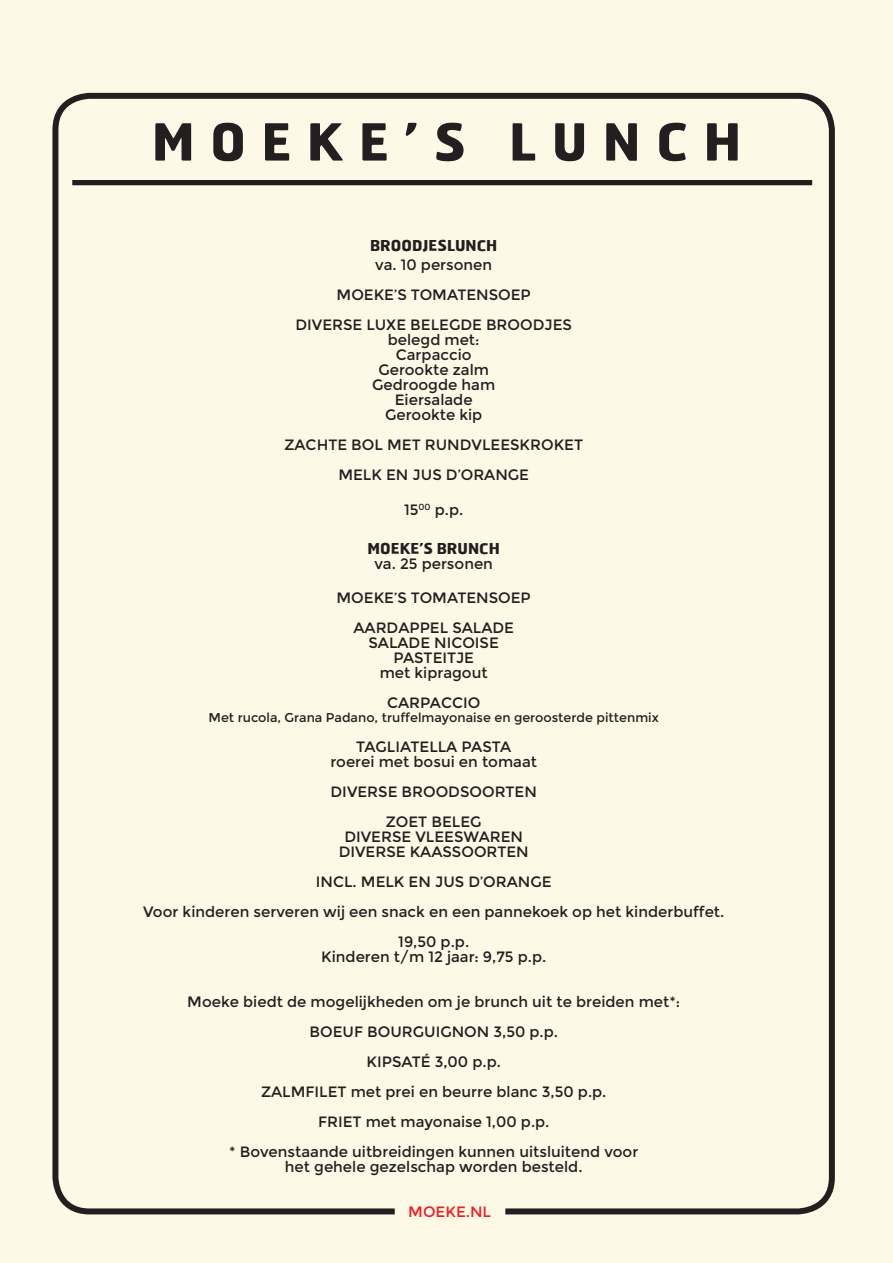
<style>
.page{position:relative;width:893px;height:1263px;background:#fff}
.page>*{position:absolute;margin:0;border:0;box-sizing:border-box;transform-origin:0 0}
.t1{font:700 51px "Hermes";letter-spacing:.3em;color:#231f20}
.t2{font:15px/30px "Montserrat";color:#231f20;text-align:center}
.t3{font:700 15px "Hermes";color:#231f20}
.t4{font:15px "Montserrat";color:#ee1d23}
.t5{font:12.75px "Montserrat";color:#231f20}
</style>
<div class="page">
<div style="left:0;top:0;width:882px;height:1263px;background:#fef9e7"></div>
<div style="left:72px;top:180px;width:740px;height:5px;background:#231f20"></div>
<div style="left:52px;top:93px;width:783px;height:1121px;border:6px solid #231f20;border-radius:34px"></div>
<div style="left:395px;top:1203px;width:110px;height:25px;background:#fef9e7"></div>
<div style="left:882px;top:0;width:11px;height:1263px;background:#fef9e7"></div>
<h1 class="t1" style="left:152px;top:109px;width:591px">MOEKE’S LUNCH</h1>
<p class="t3" style="left:370px;top:236px;width:129px">BROODJESLUNCH</p>
<p class="t2" style="left:295px;top:250px;width:278px">va. 10 personen<br>MOEKE’S TOMATENSOEP<br>DIVERSE LUXE BELEGDE BROODJES</p>
<p class="t2" style="left:372px;top:333px;width:125px;line-height:15px">belegd met:<br>Carpaccio<br>Gerookte zalm<br>Gedroogde ham<br>Eiersalade<br>Gerookte kip</p>
<p class="t2" style="left:284px;top:430px;width:300px">ZACHTE BOL MET RUNDVLEESKROKET<br>MELK EN JUS D’ORANGE</p>
<p class="t2" style="left:404px;top:495px;width:61px">15<sup>00</sup> p.p.</p>
<p class="t3" style="left:368px;top:539px;width:134px">MOEKE’S BRUNCH</p>
<p class="t2" style="left:374px;top:549px;width:120px">va. 25 personen</p>
<p class="t2" style="left:337px;top:583px;width:196px">MOEKE’S TOMATENSOEP<br>AARDAPPEL SALADE</p>
<p class="t2" style="left:369px;top:636px;width:132px;line-height:15px">SALADE NICOISE<br>PASTEITJE<br>met kipragout</p>
<p class="t2" style="left:387px;top:688px;width:95px">CARPACCIO</p>
<p class="t5" style="left:209px;top:710px;width:452px">Met rucola, Grana Padano, truffelmayonaise en geroosterde pittenmix</p>
<p class="t2" style="left:330px;top:739px;width:208px;line-height:15px">TAGLIATELLA PASTA<br>roerei met bosui en tomaat</p>
<p class="t2" style="left:331px;top:777px;width:208px">DIVERSE BROODSOORTEN<br>ZOET BELEG</p>
<p class="t2" style="left:339px;top:829px;width:192px;line-height:15px">DIVERSE VLEESWAREN<br>DIVERSE KAASSOORTEN</p>
<p class="t2" style="left:143px;top:867px;width:583px">INCL. MELK EN JUS D’ORANGE<br>Voor kinderen serveren wij een snack en een pannekoek op het kinderbuffet.<br>19,50 p.p.</p>
<p class="t2" style="left:321px;top:942px;width:227px">Kinderen t/m 12 jaar: 9,75 p.p.</p>
<p class="t2" style="left:187px;top:987px;width:494px">Moeke biedt de mogelijkheden om je brunch uit te breiden met*:<br>BOEUF BOURGUIGNON 3,50 p.p.<br>KIPSATÉ 3,00 p.p.<br>ZALMFILET met prei en beurre blanc 3,50 p.p.<br>FRIET met mayonaise 1,00 p.p.<br>* Bovenstaande uitbreidingen kunnen uitsluitend voor</p>
<p class="t2" style="left:285px;top:1152px;width:299px">het gehele gezelschap worden besteld.</p>
<p class="t4" style="left:408px;top:1203px;width:84px">MOEKE.NL</p>
</div>
